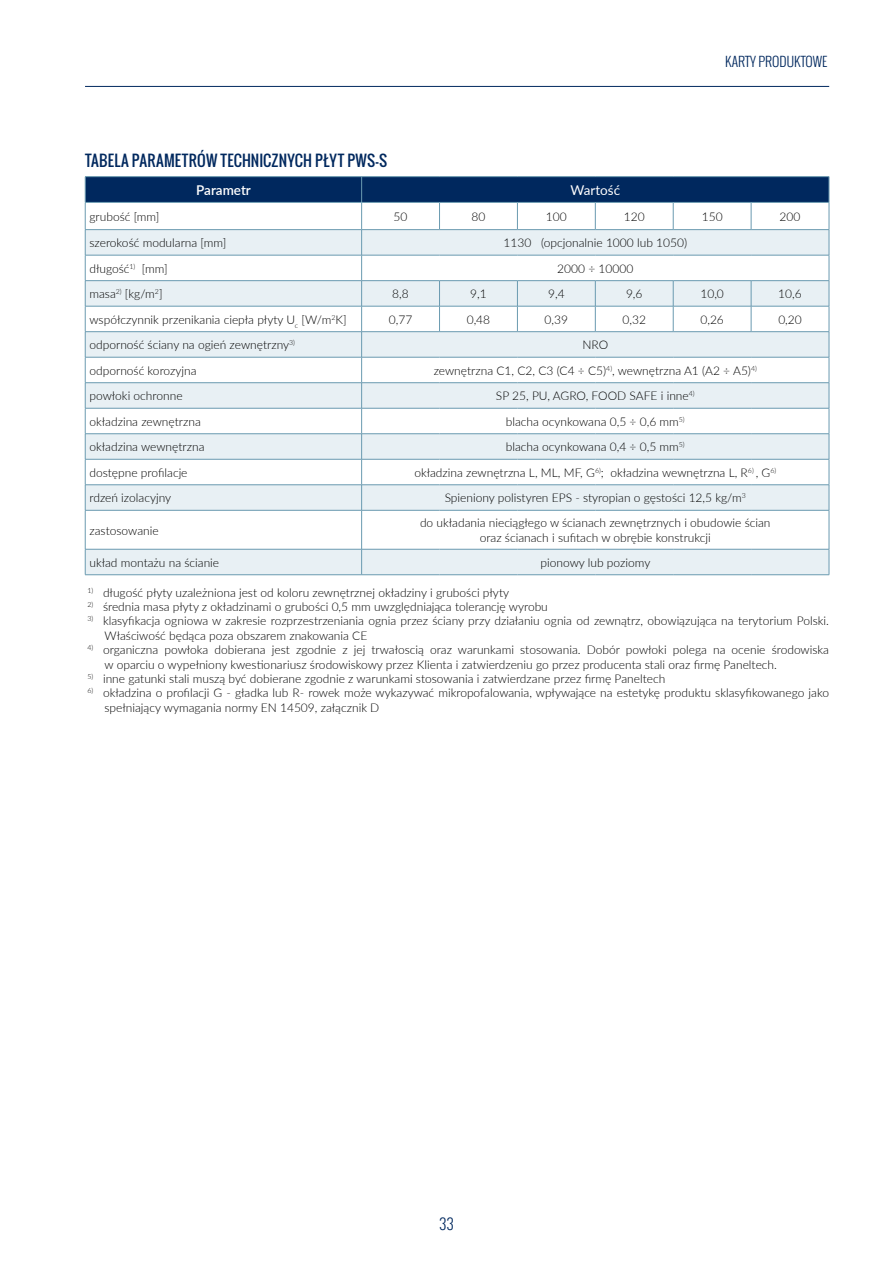
<style>
.page{position:relative;width:893px;height:1263px;background:#fff}
.page>*{position:absolute;margin:0;border:0;box-sizing:border-box;transform-origin:0 0}
.t1{font:15px "Oswald";letter-spacing:.015em;color:#00285e}
.t2{font:300 15px "Oswald";color:#00285e}
.t3{font:300 13.5px "Oswald";color:#00285e}
.t4{font:600 13.5px "Lato";color:#fff}
.t5{font:13.5px "Lato";color:#fff}
.t6{font:300 12px/14.4px "Lato";color:#000}
</style>
<div class="page">
<hr style="left:85px;top:86px;width:744px;height:1px;background:#00285e">
<svg style="left:86px;top:511px;width:743px;height:63px"></svg>
<hr style="left:85px;top:176px;width:277px;height:1px;background:#6a9ab0">
<hr style="left:362px;top:176px;width:77px;height:1px;background:#6a9ab0">
<hr style="left:439px;top:176px;width:78px;height:1px;background:#6a9ab0">
<hr style="left:517px;top:176px;width:78px;height:1px;background:#6a9ab0">
<hr style="left:595px;top:176px;width:78px;height:1px;background:#6a9ab0">
<hr style="left:673px;top:176px;width:78px;height:1px;background:#6a9ab0">
<hr style="left:751px;top:176px;width:78px;height:1px;background:#6a9ab0">
<svg style="left:85px;top:177px;width:745px;height:333px"></svg>
<hr style="left:85px;top:510px;width:277px;height:1px;background:#6a9ab0">
<hr style="left:85px;top:510px;width:1px;height:39px;background:#6a9ab0">
<hr style="left:362px;top:510px;width:77px;height:1px;background:#6a9ab0">
<hr style="left:361px;top:510px;width:1px;height:39px;background:#6a9ab0">
<hr style="left:439px;top:510px;width:78px;height:1px;background:#6a9ab0">
<hr style="left:517px;top:510px;width:78px;height:1px;background:#6a9ab0">
<hr style="left:595px;top:510px;width:78px;height:1px;background:#6a9ab0">
<hr style="left:673px;top:510px;width:78px;height:1px;background:#6a9ab0">
<hr style="left:751px;top:510px;width:78px;height:1px;background:#6a9ab0">
<hr style="left:829px;top:510px;width:1px;height:39px;background:#6a9ab0">
<hr style="left:85px;top:549px;width:277px;height:1px;background:#6a9ab0">
<svg style="left:85px;top:549px;width:1px;height:25px"></svg>
<hr style="left:362px;top:549px;width:77px;height:1px;background:#6a9ab0">
<svg style="left:361px;top:549px;width:1px;height:25px"></svg>
<hr style="left:439px;top:549px;width:78px;height:1px;background:#6a9ab0">
<hr style="left:517px;top:549px;width:78px;height:1px;background:#6a9ab0">
<hr style="left:595px;top:549px;width:78px;height:1px;background:#6a9ab0">
<hr style="left:673px;top:549px;width:78px;height:1px;background:#6a9ab0">
<hr style="left:751px;top:549px;width:78px;height:1px;background:#6a9ab0">
<svg style="left:829px;top:549px;width:1px;height:26px"></svg>
<hr style="left:85px;top:574px;width:277px;height:1px;background:#6a9ab0">
<hr style="left:362px;top:574px;width:77px;height:1px;background:#6a9ab0">
<hr style="left:439px;top:574px;width:78px;height:1px;background:#6a9ab0">
<hr style="left:517px;top:574px;width:78px;height:1px;background:#6a9ab0">
<hr style="left:595px;top:574px;width:78px;height:1px;background:#6a9ab0">
<hr style="left:673px;top:574px;width:78px;height:1px;background:#6a9ab0">
<hr style="left:751px;top:574px;width:78px;height:1px;background:#6a9ab0">
<p class="t1" style="left:85px;top:149px;width:56px">TABELA PARAMETR</p>
<p class="t1" style="left:197px;top:149px;width:127px">ÓW TECHNICZNYCH PŁYT</p>
<p class="t1" style="left:347px;top:149px;width:40px">PWS-S</p>
<p class="t4" style="left:196px;top:180px;width:56px">Parametr</p>
<p class="t5" style="left:570px;top:180px;width:51px">Wartość</p>
<p class="t3" style="left:725px;top:52px;width:62px">KARTY PR ODUKT</p>
<p class="t3" style="left:806px;top:52px;width:16px">OWE</p>
<p class="t6" style="left:89px;top:209px;width:72px">grubość [mm]</p>
<p class="t6" style="left:394px;top:209px;width:15px">50</p>
<p class="t6" style="left:471px;top:209px;width:15px">80</p>
<p class="t6" style="left:546px;top:209px;width:22px">100</p>
<p class="t6" style="left:624px;top:209px;width:22px">120</p>
<p class="t6" style="left:702px;top:209px;width:22px">150</p>
<p class="t6" style="left:780px;top:209px;width:22px">200</p>
<p class="t6" style="left:89px;top:235px;width:138px">szerokość modularna [mm]</p>
<p class="t6" style="left:503px;top:235px;width:185px">1130 (opcjonalnie 1000 lub 1050)</p>
<p class="t6" style="left:89px;top:261px;width:80px">długość<sup>1)</sup> [mm]</p>
<p class="t6" style="left:557px;top:261px;width:78px">2000 ÷ 10000</p>
<p class="t6" style="left:89px;top:286px;width:75px">masa<sup>2)</sup> [kg/m<sup>2</sup>]</p>
<p class="t6" style="left:392px;top:286px;width:18px">8,8</p>
<p class="t6" style="left:470px;top:286px;width:18px">9,1</p>
<p class="t6" style="left:548px;top:286px;width:18px">9,4</p>
<p class="t6" style="left:626px;top:286px;width:18px">9,6</p>
<p class="t6" style="left:700px;top:286px;width:25px">10,0</p>
<p class="t6" style="left:778px;top:286px;width:25px">10,6</p>
<p class="t6" style="left:89px;top:312px;width:259px">współczynnik przenikania ciepła płyty U<sub>c</sub> [W/m<sup>2</sup>K]</p>
<p class="t6" style="left:389px;top:312px;width:25px">0,77</p>
<p class="t6" style="left:467px;top:312px;width:25px">0,48</p>
<p class="t6" style="left:545px;top:312px;width:25px">0,39</p>
<p class="t6" style="left:622px;top:312px;width:25px">0,32</p>
<p class="t6" style="left:700px;top:312px;width:25px">0,26</p>
<p class="t6" style="left:778px;top:312px;width:25px">0,20</p>
<p class="t6" style="left:89px;top:337px;width:207px">odporność ściany na ogień zewnętrzny<sup>3)</sup></p>
<p class="t6" style="left:582px;top:337px;width:27px">NRO</p>
<p class="t6" style="left:89px;top:363px;width:109px">odporność korozyjna</p>
<p class="t6" style="left:434px;top:363px;width:325px">zewnętrzna C1, C2, C3 (C4 ÷ C5)<sup>4)</sup>, wewnętrzna A1 (A2 ÷ A5)<sup>4)</sup></p>
<p class="t6" style="left:89px;top:388px;width:95px">powłoki ochronne</p>
<p class="t6" style="left:496px;top:388px;width:200px">SP 25, PU, AGRO, FOOD SAFE i inne<sup>4)</sup></p>
<p class="t6" style="left:89px;top:414px;width:113px">okładzina zewnętrzna</p>
<p class="t6" style="left:506px;top:414px;width:180px">blacha ocynkowana 0,5 ÷ 0,6 mm<sup>5)</sup></p>
<p class="t6" style="left:89px;top:439px;width:117px">okładzina wewnętrzna</p>
<p class="t6" style="left:506px;top:439px;width:180px">blacha ocynkowana 0,4 ÷ 0,5 mm<sup>5)</sup></p>
<p class="t6" style="left:89px;top:465px;width:100px">dostępne profilacje</p>
<p class="t6" style="left:414px;top:465px;width:363px">okładzina zewnętrzna L, ML, MF, G<sup>6)</sup>; okładzina wewnętrzna L, R<sup>6)</sup> , G<sup>6)</sup></p>
<p class="t6" style="left:89px;top:490px;width:83px">rdzeń izolacyjny</p>
<p class="t6" style="left:445px;top:490px;width:303px">Spieniony polistyren EPS - styropian o gęstości 12,5 kg/m<sup>3</sup></p>
<p class="t6" style="left:89px;top:523px;width:71px">zastosowanie</p>
<p class="t6" style="left:420px;top:515px;width:352px;text-align:center">do układania nieciągłego w ścianach zewnętrznych i obudowie ścian oraz ścianach i sufitach w obrębie konstrukcji</p>
<p class="t6" style="left:89px;top:555px;width:131px">układ montażu na ścianie</p>
<p class="t6" style="left:540px;top:555px;width:111px">pionowy lub poziomy</p>
<p class="t6" style="left:88px;top:584px;width:423px"><sup>1)</sup> długość płyty uzależniona jest od koloru zewnętrznej okładziny i grubości płyty</p>
<p class="t6" style="left:88px;top:599px;width:462px"><sup>2)</sup> średnia masa płyty z okładzinami o grubości 0,5 mm uwzględniająca tolerancję wyrobu</p>
<p class="t6" style="left:105px;top:613px;width:726px;text-indent:-17px"><sup>3)</sup> klasyfikacja ogniowa w zakresie rozprzestrzeniania ognia przez ściany przy działaniu ognia od zewnątrz, obowiązująca na terytorium Polski.<br>Właściwość będąca poza obszarem znakowania CE</p>
<p class="t6" style="left:105px;top:642px;width:726px;text-indent:-17px"><sup>4)</sup> organiczna powłoka dobierana jest zgodnie z jej trwałoscią oraz warunkami stosowania. Dobór powłoki polega na ocenie środowiska w oparciu o wypełniony kwestionariusz środowiskowy przez Klienta i zatwierdzeniu go przez producenta stali oraz firmę Paneltech.</p>
<p class="t6" style="left:88px;top:671px;width:579px"><sup>5)</sup> inne gatunki stali muszą być dobierane zgodnie z warunkami stosowania i zatwierdzane przez firmę Paneltech</p>
<p class="t6" style="left:105px;top:685px;width:726px;text-indent:-17px"><sup>6)</sup> okładzina o profilacji G - gładka lub R- rowek może wykazywać mikropofalowania, wpływające na estetykę produktu sklasyfikowanego jako spełniający wymagania normy EN 14509, załącznik D</p>
<p class="t2" style="left:439px;top:1213px;width:16px">33</p>
</div>
